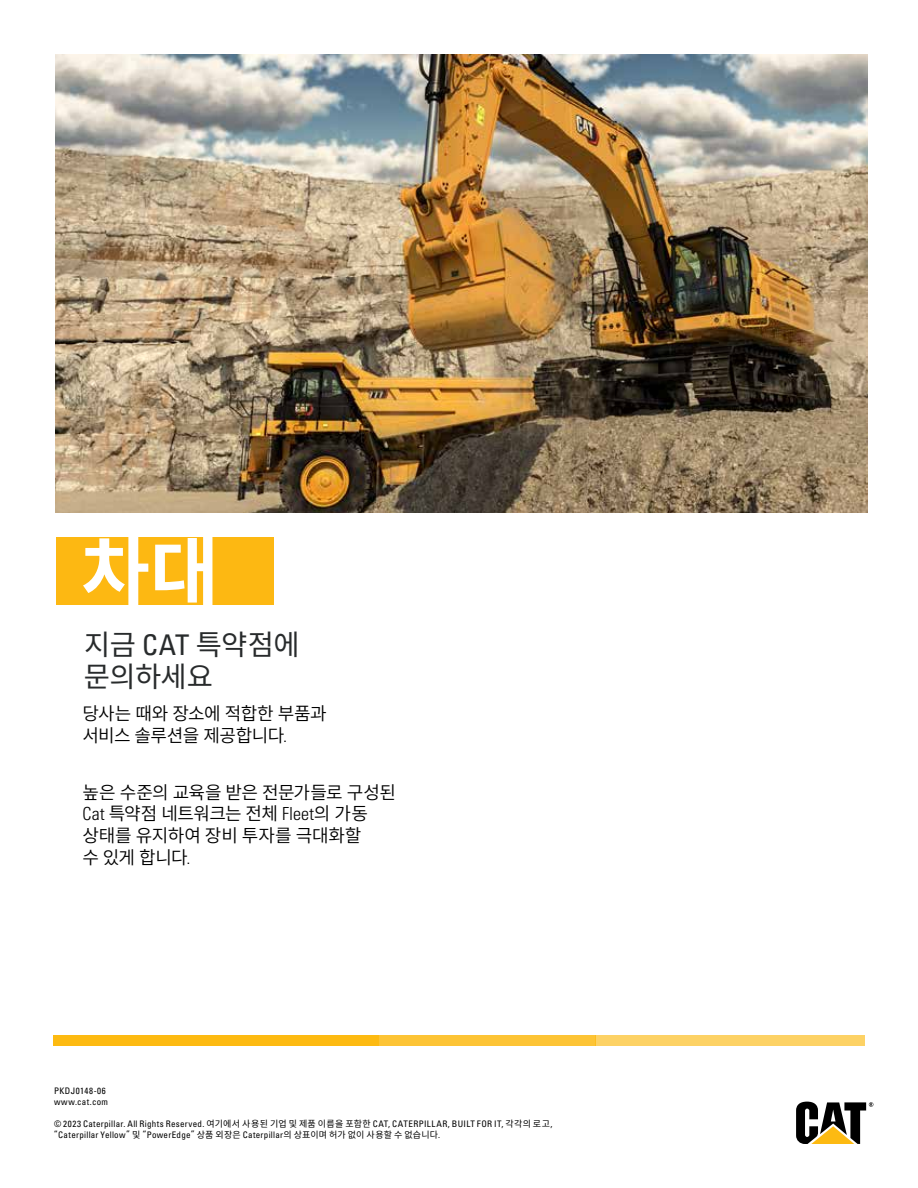
<style>
.page{position:relative;width:918px;height:1188px;background:#fff}
.page>*{position:absolute;margin:0;border:0;box-sizing:border-box;transform-origin:0 0}
.t1{font:700 75px "Noto Sans CJ Kkr";color:#fff}
.t2{font:28.5px/31.5px "Noto Sans CJ Kkr";letter-spacing:-.02em;color:#282b2c}
.t3{font:600 18px/21.6px "Noto Sans CJ Kkr";letter-spacing:-.025em;color:#000}
.t4{font:condensed 9px/10.8px "Univers LT Std";letter-spacing:.035em;color:#000}
.s1{font-family:"Univers LT Std";font-stretch:condensed}
.s2{font-family:"Univers LT Std";font-weight:300;font-stretch:condensed}
.s3{font-family:"Noto Sans CJ Kkr";font-stretch:normal}
</style>
<div class="page">
<img style="left:55px;top:54px;width:812px;height:459px">
<svg style="left:796px;top:1102px;width:77px;height:42px"></svg>
<div style="left:53px;top:1035px;width:325px;height:10px;background:#fdba11"></div>
<div style="left:378px;top:1035px;width:218px;height:10px;background:#fdc435"></div>
<div style="left:596px;top:1035px;width:269px;height:10px;background:#fdd265"></div>
<div style="left:56px;top:537px;width:217px;height:68px;background:#fdb812"></div>
<h1 class="t1" style="left:81px;top:530px;width:139px">차대</h1>
<h2 class="t2" style="left:84px;top:630px;width:217px">지금 <span class="s1">CAT</span> 특약점에 문의하세요</h2>
<h3 class="t3" style="left:82px;top:703px;width:246px">당사는 때와 장소에 적합한 부품과 서비스 솔루션을 제공합니다<span class="s2">.</span></h3>
<h3 class="t3" style="left:82px;top:782px;width:315px">높은 수준의 교육을 받은 전문가들로 구성된<br><span class="s2">Cat</span> 특약점 네트워크는 전체 <span class="s2">Fleet</span>의 가동 상태를 유지하여 장비 투자를 극대화할<br>수 있게 합니다<span class="s2">.</span></h3>
<p class="t4" style="left:54px;top:1086px;width:56px">PKDJ0148-06 www.cat.com</p>
<p class="t4" style="left:54px;top:1118px;width:500px">© 2023 Caterpillar. All Rights Reserved. <span class="s3">여기에서 사용된 기업 및 제품 이름을 포함한</span> CAT, CATERPILLAR, BUILT FOR IT, <span class="s3">각각의 로고</span>, “Caterpillar Yellow” <span class="s3">및</span> “PowerEdge” <span class="s3">상품 외장은</span> Caterpillar<span class="s3">의 상표이며 허가 없이 사용할 수 없습니다</span>.</p>
</div>
